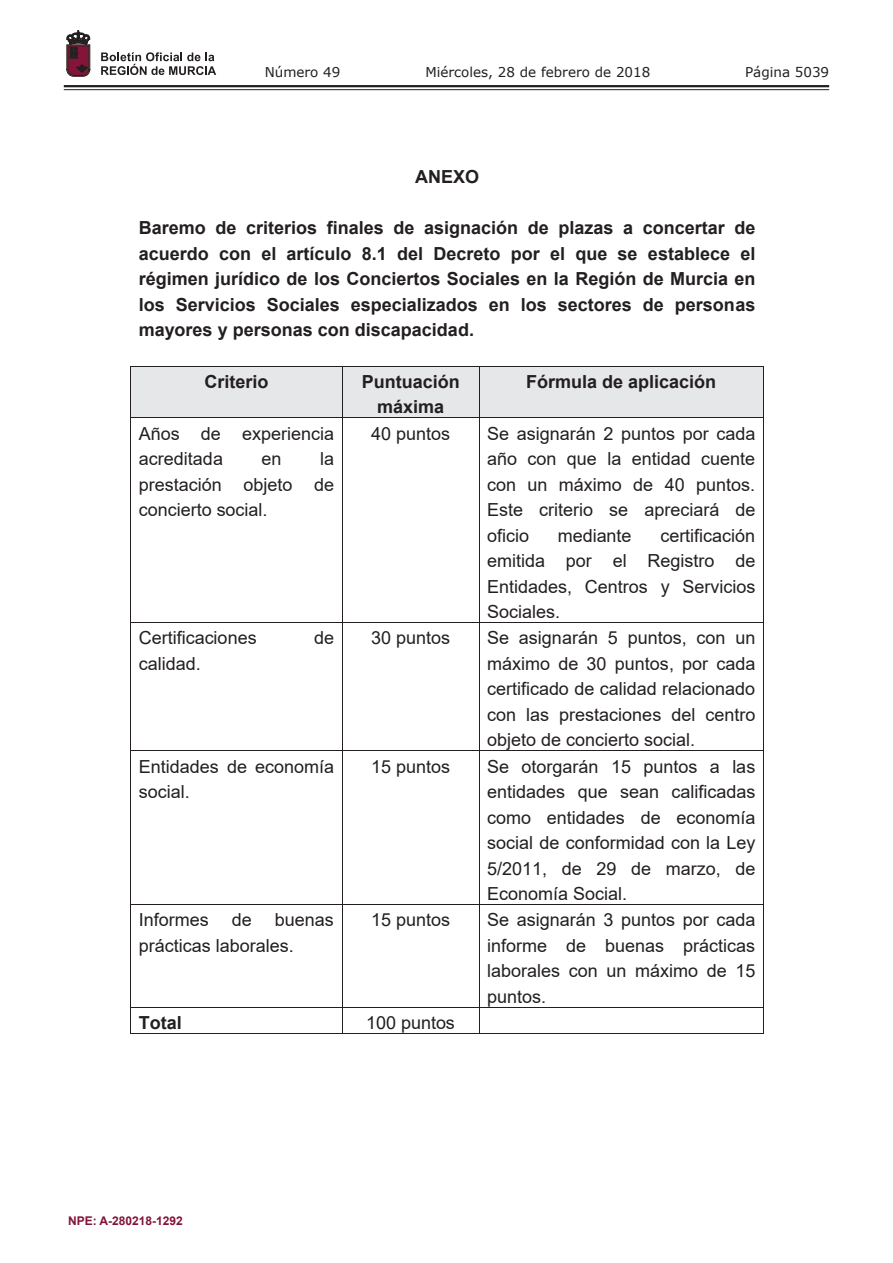
<style>
.page{position:relative;width:893px;height:1263px;background:#fff}
.page>*{position:absolute;margin:0;border:0;box-sizing:border-box;transform-origin:0 0}
.t1{font:18px/25.5px "Arial";color:#231f20;text-align:justify}
.t2{font:700 18px/25.5px "Arial";color:#231f20;text-align:justify}
.t3{font:13.5px "Verdana";color:#231f20}
.t4{font:700 12px "Arial";color:#83143a}
</style>
<div class="page">
<hr style="left:64px;top:85px;width:765px;height:2px;background:#231f20">
<hr style="left:64px;top:89px;width:765px;height:1px;background:#231f20">
<svg style="left:101px;top:52px;width:115px;height:23px"></svg>
<svg style="left:67px;top:31px;width:23px;height:45px"></svg>
<div style="left:131px;top:366px;width:211px;height:51px;background:#e6e7e9"></div>
<div style="left:343px;top:366px;width:136px;height:51px;background:#e6e7e9"></div>
<div style="left:479px;top:366px;width:284px;height:51px;background:#e6e7e9"></div>
<hr style="left:130px;top:366px;width:634px;height:1px;background:#231f20">
<hr style="left:130px;top:366px;width:1px;height:51px;background:#231f20">
<hr style="left:342px;top:366px;width:1px;height:51px;background:#231f20">
<hr style="left:479px;top:366px;width:1px;height:51px;background:#231f20">
<hr style="left:763px;top:366px;width:1px;height:51px;background:#231f20">
<hr style="left:130px;top:417px;width:634px;height:1px;background:#231f20">
<hr style="left:130px;top:418px;width:1px;height:204px;background:#231f20">
<hr style="left:342px;top:418px;width:1px;height:204px;background:#231f20">
<hr style="left:479px;top:418px;width:1px;height:204px;background:#231f20">
<hr style="left:763px;top:418px;width:1px;height:204px;background:#231f20">
<hr style="left:130px;top:622px;width:634px;height:1px;background:#231f20">
<hr style="left:130px;top:623px;width:1px;height:127px;background:#231f20">
<hr style="left:342px;top:623px;width:1px;height:127px;background:#231f20">
<hr style="left:479px;top:623px;width:1px;height:127px;background:#231f20">
<hr style="left:763px;top:623px;width:1px;height:127px;background:#231f20">
<hr style="left:130px;top:750px;width:634px;height:1px;background:#231f20">
<hr style="left:130px;top:751px;width:1px;height:153px;background:#231f20">
<hr style="left:342px;top:751px;width:1px;height:153px;background:#231f20">
<hr style="left:479px;top:751px;width:1px;height:153px;background:#231f20">
<hr style="left:763px;top:751px;width:1px;height:153px;background:#231f20">
<hr style="left:130px;top:904px;width:634px;height:1px;background:#231f20">
<hr style="left:130px;top:905px;width:1px;height:102px;background:#231f20">
<hr style="left:342px;top:905px;width:1px;height:102px;background:#231f20">
<hr style="left:479px;top:905px;width:1px;height:102px;background:#231f20">
<hr style="left:763px;top:905px;width:1px;height:102px;background:#231f20">
<hr style="left:130px;top:1007px;width:634px;height:1px;background:#231f20">
<svg style="left:130px;top:1008px;width:1px;height:25px"></svg>
<hr style="left:130px;top:1033px;width:212px;height:1px;background:#231f20">
<svg style="left:342px;top:1008px;width:1px;height:26px"></svg>
<hr style="left:343px;top:1033px;width:136px;height:1px;background:#231f20">
<svg style="left:479px;top:1008px;width:1px;height:25px"></svg>
<hr style="left:479px;top:1033px;width:284px;height:1px;background:#231f20">
<svg style="left:763px;top:1008px;width:1px;height:26px"></svg>
<p class="t3" style="left:265px;top:62px;width:77px">Número 49</p>
<p class="t3" style="left:425px;top:62px;width:226px">Miércoles, 28 de febrero de 2018</p>
<p class="t3" style="left:745px;top:62px;width:86px">Página 5039</p>
<p class="t2" style="left:415px;top:164px;width:66px">ANEXO</p>
<p class="t2" style="left:139px;top:215px;width:618px">Baremo de criterios finales de asignación de plazas a concertar de acuerdo con el artículo 8.1 del Decreto por el que se establece el régimen jurídico de los Conciertos Sociales en la Región de Murcia en los Servicios Sociales especializados en los sectores de personas mayores y personas con discapacidad.</p>
<p class="t2" style="left:205px;top:369px;width:66px">Criterio</p>
<p class="t2" style="left:362px;top:369px;width:100px;text-align:center">Puntuación máxima</p>
<p class="t2" style="left:526px;top:369px;width:192px">Fórmula de aplicación</p>
<p class="t1" style="left:139px;top:420px;width:197px">Años de experiencia acreditada</p>
<p class="t1" style="left:371px;top:420px;width:81px">40 puntos</p>
<p class="t1" style="left:487px;top:420px;width:270px">Se asignarán 2 puntos por cada año con que la entidad cuente con un máximo de 40 puntos.<br>Este criterio se apreciará de oficio</p>
<p class="t1" style="left:139px;top:446px;width:197px;text-indent:181px">la prestación objeto de concierto social.</p>
<p class="t1" style="left:262px;top:446px;width:21px">en</p>
<p class="t1" style="left:487px;top:522px;width:270px;text-indent:173px">certificación emitida por el Registro de Entidades, Centros y Servicios Sociales.</p>
<p class="t1" style="left:558px;top:522px;width:75px">mediante</p>
<p class="t1" style="left:139px;top:625px;width:119px">Certificaciones</p>
<p class="t1" style="left:314px;top:625px;width:21px">de</p>
<p class="t1" style="left:139px;top:651px;width:63px">calidad.</p>
<p class="t1" style="left:371px;top:625px;width:81px">30 puntos</p>
<p class="t1" style="left:487px;top:625px;width:270px">Se asignarán 5 puntos, con un máximo de 30 puntos, por cada certificado de calidad relacionado con las prestaciones del centro objeto de concierto social.</p>
<p class="t1" style="left:139px;top:753px;width:197px">Entidades de economía social.</p>
<p class="t1" style="left:371px;top:753px;width:81px">15 puntos</p>
<p class="t1" style="left:487px;top:753px;width:270px">Se otorgarán 15 puntos a las entidades que sean calificadas como entidades de economía social de conformidad con la Ley 5/2011, de 29 de marzo, de Economía Social.</p>
<p class="t1" style="left:139px;top:907px;width:71px">Informes</p>
<p class="t1" style="left:232px;top:907px;width:21px">de</p>
<p class="t1" style="left:139px;top:907px;width:197px;text-indent:136px">buenas prácticas laborales.</p>
<p class="t1" style="left:371px;top:907px;width:81px">15 puntos</p>
<p class="t1" style="left:487px;top:907px;width:270px">Se asignarán 3 puntos por cada informe de buenas prácticas laborales con un máximo de 15 puntos.</p>
<p class="t2" style="left:139px;top:1010px;width:45px">Total</p>
<p class="t1" style="left:366px;top:1010px;width:90px">100 puntos</p>
<p class="t4" style="left:68px;top:1212px;width:116px">NPE: A-280218-1292</p>
</div>
